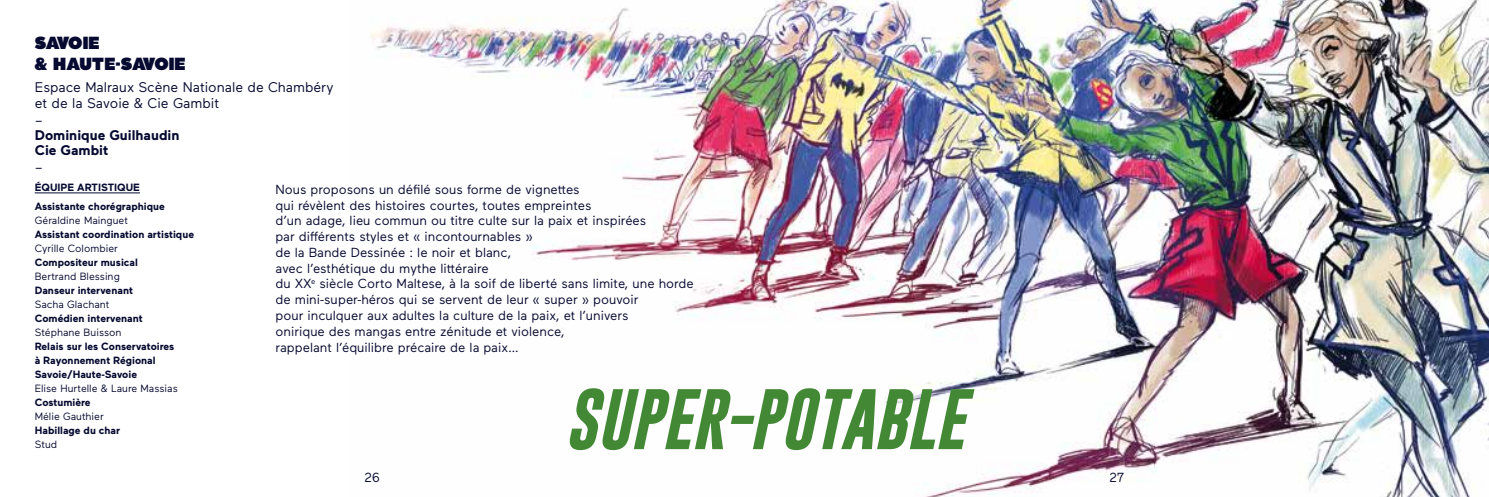
<style>
.page{position:relative;width:1489px;height:497px;background:#fff}
.page>*{position:absolute;margin:0;border:0;box-sizing:border-box;transform-origin:0 0}
.t1{font:italic 700 61.25px "Gobold";color:#428835}
.t2{font:900 17.5px/21px "Maax Display";letter-spacing:.015em;color:#060a30}
.t3{font:14px/16.8px "Maax";color:#060a30}
.t4{font:700 14px/14.9px "Maax";color:#060a30}
.t5{font:13.12px/15.8px "Maax";color:#060a30}
.t6{font:700 10.5px/14px "Maax";color:#060a30}
.t7{font:10.5px "Maax";color:#060a30}
</style>
<div class="page">
<img style="left:370px;top:0;width:1118px;height:496px">
<hr style="left:35px;top:192px;width:105px;height:1px;background:#060a30">
<h2 class="t2" style="left:35px;top:31px;width:152px">SAVOIE<br>&amp; HAUTE-SAVOIE</h2>
<p class="t3" style="left:35px;top:77px;width:300px">Espace Malraux Scène Nationale de Chambéry et de la Savoie &amp; Cie Gambit<br>–</p>
<p class="t4" style="left:35px;top:127px;width:146px">Dominique Guilhaudin<br>Cie Gambit</p>
<p class="t3" style="left:35px;top:158px;width:10px">–</p>
<p class="t6" style="left:35px;top:177px;width:132px;line-height:18.9px">ÉQUIPE ARTISTIQUE<br>Assistante chorégraphique</p>
<p class="t7" style="left:35px;top:213px;width:95px">Géraldine Mainguet</p>
<p class="t6" style="left:35px;top:226px;width:161px">Assistant coordination artistique</p>
<p class="t7" style="left:35px;top:241px;width:85px">Cyrille Colombier</p>
<p class="t6" style="left:35px;top:254px;width:105px">Compositeur musical</p>
<p class="t7" style="left:35px;top:269px;width:87px">Bertrand Blessing</p>
<p class="t6" style="left:35px;top:282px;width:100px">Danseur intervenant</p>
<p class="t7" style="left:35px;top:297px;width:76px">Sacha Glachant</p>
<p class="t6" style="left:35px;top:310px;width:110px">Comédien intervenant</p>
<p class="t7" style="left:35px;top:325px;width:88px">Stéphane Buisson</p>
<p class="t6" style="left:35px;top:338px;width:141px">Relais sur les Conservatoires à Rayonnement Régional<br>Savoie/Haute-Savoie</p>
<p class="t7" style="left:35px;top:381px;width:145px">Elise Hurtelle &amp; Laure Massias</p>
<p class="t6" style="left:35px;top:394px;width:57px">Costumière</p>
<p class="t7" style="left:35px;top:409px;width:71px">Mélie Gauthier</p>
<p class="t6" style="left:35px;top:422px;width:87px">Habillage du char</p>
<p class="t7" style="left:35px;top:437px;width:24px">Stud</p>
<p class="t5" style="left:275px;top:180px;width:419px">Nous proposons un défilé sous forme de vignettes<br>qui révèlent des histoires courtes, toutes empreintes<br>d’un adage, lieu commun ou titre culte sur la paix et inspirées<br>par différents styles et « incontournables »<br>de la Bande Dessinée : le noir et blanc,<br>avec l’esthétique du mythe littéraire<br>du XX<sup>e</sup> siècle Corto Maltese, à la soif de liberté sans limite, une horde de mini-super-héros qui se servent de leur « super » pouvoir<br>pour inculquer aux adultes la culture de la paix, et l’univers<br>onirique des mangas entre zénitude et violence,<br>rappelant l’équilibre précaire de la paix…</p>
<h1 class="t1" style="left:564px;top:378px;width:401px">SUPER-POTABLE</h1>
<p class="t5" style="left:364px;top:468px;width:17px">26</p>
<p class="t5" style="left:1109px;top:468px;width:16px">27</p>
</div>
